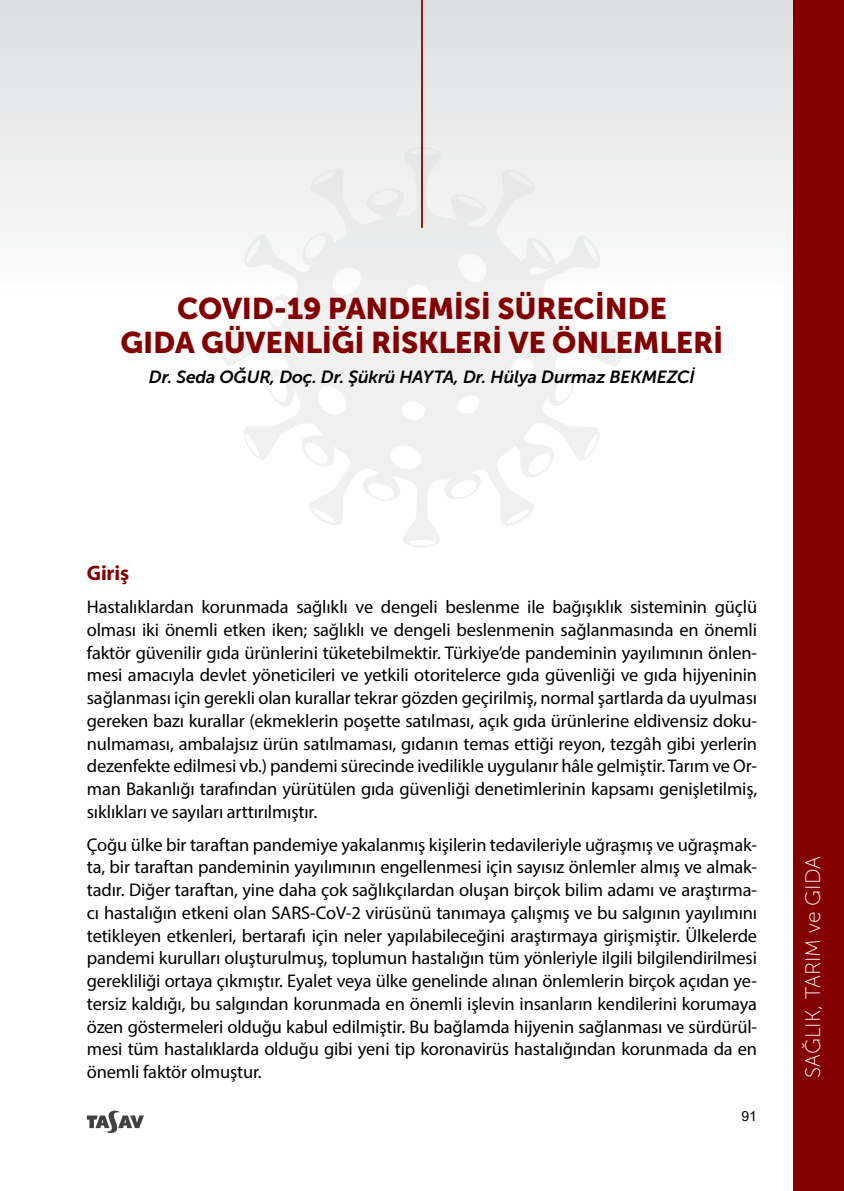
<style>
.page{position:relative;width:844px;height:1191px;background:#fff}
.page>*{position:absolute;margin:0;border:0;box-sizing:border-box;transform-origin:0 0}
.t1{font:29.75px/33.2px "Museo Sans 900";letter-spacing:-.01em;color:#820000;text-align:center}
.t2{font:21px "Museo Sans 100";color:#fff}
.t3{font:700 21px "Myriad Pro";letter-spacing:-.01em;color:#820000}
.t4{font:18.38px/22.8px "Myriad Pro";letter-spacing:-.01em;color:#000;text-align:justify}
.t5{font:italic 17.5px "Museo Sans 700";letter-spacing:-.01em;color:#000}
.t6{font:14px "Arial";color:#000}
</style>
<div class="page">
<svg style="left:87px;top:1110px;width:57px;height:23px"></svg>
<div style="left:0;top:0;width:804px;height:853px;background:linear-gradient(to bottom,#eaebec,#fff)"></div>
<svg style="left:220px;top:146px;width:402px;height:403px;fill:#f0f0f0"></svg>
<hr style="left:421px;top:0;width:2px;height:228px;background:#820000">
<div style="left:793px;top:0;width:50px;height:1191px;background:#820000"></div>
<h1 class="t1" style="left:121px;top:292px;width:604px">COVID-19 PANDEMİSİ SÜRECİNDE<br>GIDA GÜVENLİĞİ RİSKLERİ VE ÖNLEMLERİ</h1>
<p class="t5" style="left:149px;top:367px;width:547px">Dr. Seda OĞUR, Doç. Dr. Şükrü HAYTA, Dr. Hülya Durmaz BEKMEZCİ</p>
<p class="t3" style="left:87px;top:559px;width:44px">Giriş</p>
<p class="t4" style="left:87px;top:595px;width:671px">Hastalıklardan korunmada sağlıklı ve dengeli beslenme ile bağışıklık sisteminin güçlü olması iki önemli etken iken; sağlıklı ve dengeli beslenmenin sağlanmasında en önemli faktör güvenilir gıda ürünlerini tüketebilmektir. Türkiye’de pandeminin yayılımının önlen&shy;mesi amacıyla devlet yöneticileri ve yetkili otoritelerce gıda güvenliği ve gıda hijyeninin sağlanması için gerekli olan kurallar tekrar gözden geçirilmiş, normal şartlarda da uyulması gereken bazı kurallar (ekmeklerin poşette satılması, açık gıda ürünlerine eldivensiz doku&shy;nulmaması, ambalajsız ürün satılmaması, gıdanın temas ettiği reyon, tezgâh gibi yerlerin dezenfekte edilmesi vb.) pandemi sürecinde ivedilikle uygulanır hâle gelmiştir. Tarım ve Or&shy;man Bakanlığı tarafından yürütülen gıda güvenliği denetimlerinin kapsamı genişletilmiş, sıklıkları ve sayıları arttırılmıştır.</p>
<p class="t4" style="left:87px;top:832px;width:671px">Çoğu ülke bir taraftan pandemiye yakalanmış kişilerin tedavileriyle uğraşmış ve uğraşmak&shy;ta, bir taraftan pandeminin yayılımının engellenmesi için sayısız önlemler almış ve almak&shy;tadır. Diğer taraftan, yine daha çok sağlıkçılardan oluşan birçok bilim adamı ve araştırma&shy;cı hastalığın etkeni olan SARS-CoV-2 virüsünü tanımaya çalışmış ve bu salgının yayılımını tetikleyen etkenleri, bertarafı için neler yapılabileceğini araştırmaya girişmiştir. Ülkelerde pandemi kurulları oluşturulmuş, toplumun hastalığın tüm yönleriyle ilgili bilgilendirilmesi gerekliliği ortaya çıkmıştır. Eyalet veya ülke genelinde alınan önlemlerin birçok açıdan ye&shy;tersiz kaldığı, bu salgından korunmada en önemli işlevin insanların kendilerini korumaya özen göstermeleri olduğu kabul edilmiştir. Bu bağlamda hijyenin sağlanması ve sürdürül&shy;mesi tüm hastalıklarda olduğu gibi yeni tip koronavirüs hastalığından korunmada da en önemli faktör olmuştur.</p>
<p class="t6" style="left:741px;top:1106px;width:17px">91</p>
<p class="t2" style="left:801px;top:1078px;width:223px;rotate:-90deg">SAĞLIK, TARIM ve GIDA</p>
</div>
